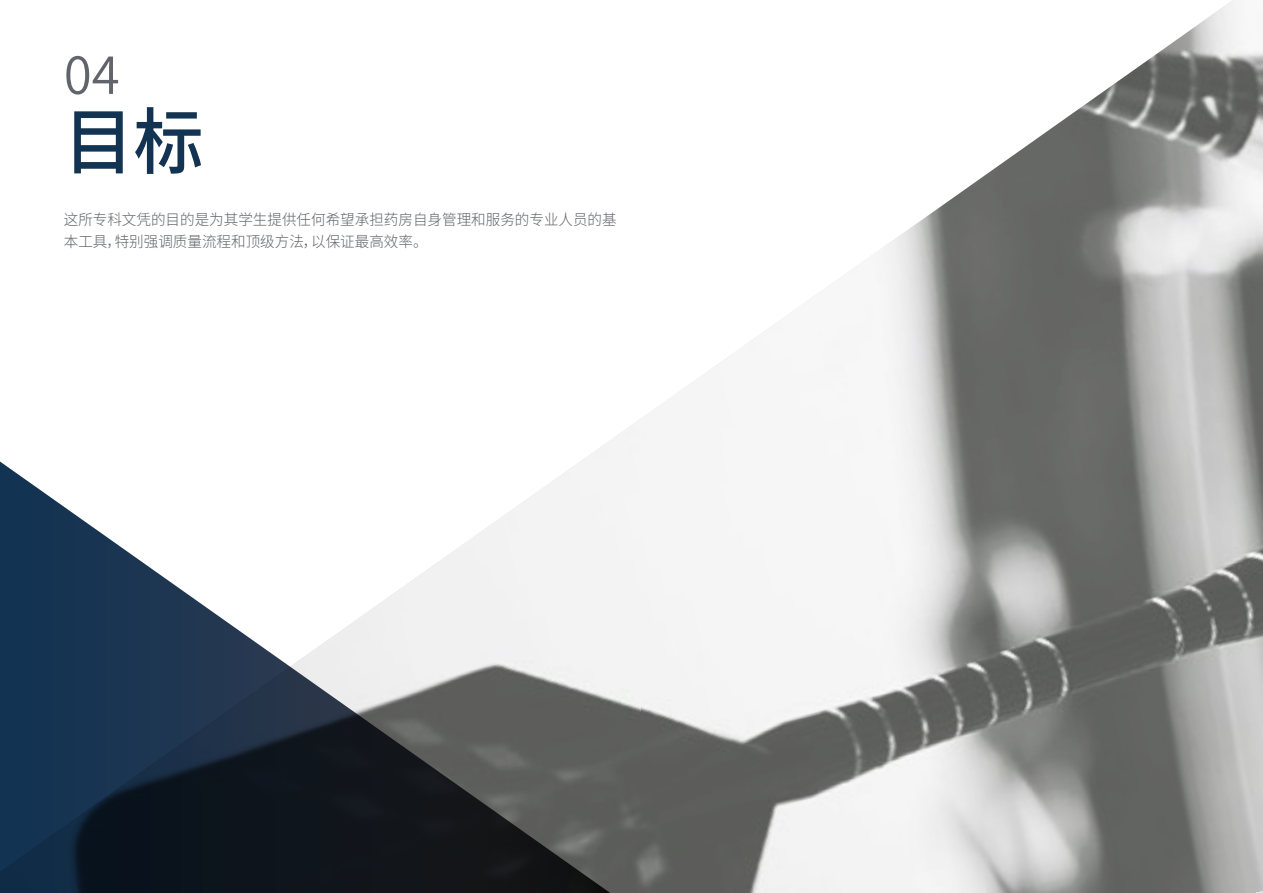
<style>
.page{position:relative;width:1263px;height:893px;background:#fff}
.page>*{position:absolute;margin:0;border:0;box-sizing:border-box;transform-origin:0 0}
.t1{font:500 72px "Source Han Sans CN";color:#123352}
.t2{font:52.5px "Source Han Sans CN";color:#61646a}
.t3{font:300 15px/22.5px "Source Han Sans CN";color:#61646a}
</style>
<div class="page">
<img style="left:603px;top:0;width:660px;height:893px">
<svg style="left:0;top:446px;width:640px;height:447px"></svg>
<h2 class="t2" style="left:64px;top:45px;width:57px">04</h2>
<h1 class="t1" style="left:64px;top:101px;width:141px">目标</h1>
<p class="t3" style="left:64px;top:208px;width:554px">这所专科文凭的目的是为其学生提供任何希望承担药房自身管理和服务的专业人员的基本工具，特别强调质量流程和顶级方法，以保证最高效率。</p>
</div>
